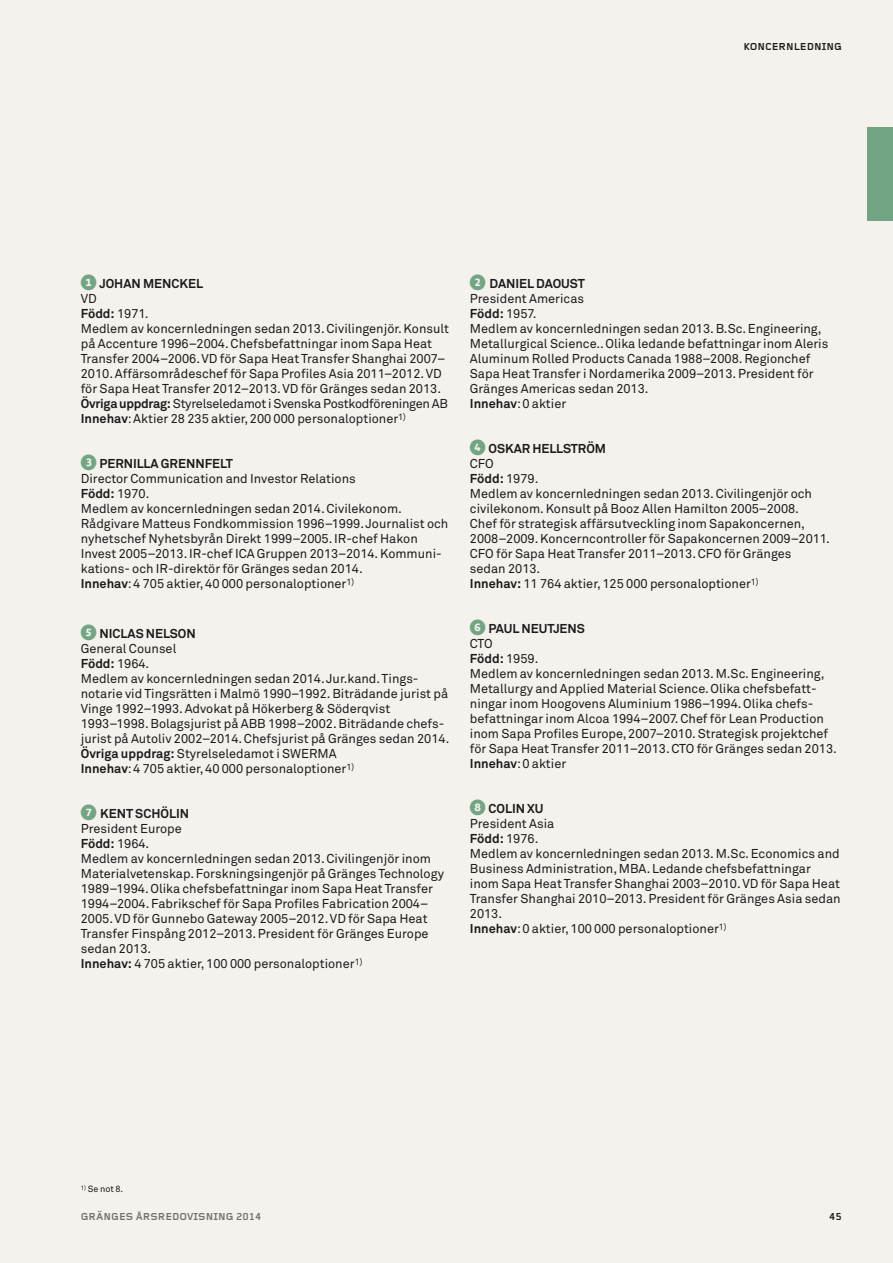
<style>
.page{position:relative;width:893px;height:1263px;background:#f5f2ee}
.page>*{position:absolute;margin:0;border:0;box-sizing:border-box;transform-origin:0 0}
.Bröd___keep{font:12.75px/15px "Akkurat Pro";color:#1c1b1a}
.Rubrik_3_Mellis_1{font:700 12.75px "Akkurat Pro";color:#1c1b1a}
.Bröd___keep-2{font:700 12.75px "Akkurat Pro";letter-spacing:-.005em;color:#1c1b1a}
.Bröd___keep-3{font:12.75px "Akkurat Pro";letter-spacing:-.02em;color:#1c1b1a}
.t1{font:700 10.5px "Foundry Gridnik";color:#70706f}
.t2{font:700 10.5px "Foundry Gridnik";color:#1c1b1a}
.Fotnot{font:9px "Akkurat Pro";color:#1c1b1a}
.s1{font-family:"Corbel";font-size:18px;color:#72a584}
.s2{font-weight:400}
.s3{font-weight:700}
</style>
<div class="page">
<div style="left:867px;top:128px;width:26px;height:93px;background:#72a584"></div>
<p class="t2" style="left:743px;top:41px;width:15px">KONCERNLEDNING</p>
<p class="Rubrik_3_Mellis_1" style="left:80px;top:276px;width:125px"><span class="s1">❶</span> JOHAN MENCKEL</p>
<p class="Bröd___keep" style="left:81px;top:292px;width:18px">VD</p>
<p class="Bröd___keep-2" style="left:81px;top:306px;width:69px">Född: <span class="s2">1971.</span></p>
<p class="Bröd___keep" style="left:81px;top:322px;width:370px">Medlem av koncernledningen sedan 2013. Civilingenjör. Konsult på Accenture 1996–2004. Chefsbefattningar inom Sapa Heat Transfer 2004–2006. VD för Sapa Heat Transfer Shanghai 2007– 2010. Affärsområdeschef för Sapa Profiles Asia 2011–2012. VD för Sapa Heat Transfer 2012–2013. VD för Gränges sedan 2013.</p>
<p class="Bröd___keep-3" style="left:81px;top:396px;width:369px"><span class="s3">Övriga uppdrag:</span> Styrelseledamot i Svenska Postkodföreningen AB</p>
<p class="Bröd___keep" style="left:81px;top:412px;width:327px"><span class="s3">Innehav</span>: Aktier 28 235 aktier, 200 000 personaloptioner<sup>1)</sup></p>
<p class="Rubrik_3_Mellis_1" style="left:80px;top:456px;width:154px"><span class="s1">❸</span> PERNILLA GRENNFELT</p>
<p class="Bröd___keep" style="left:81px;top:472px;width:277px">Director Communication and Investor Relations</p>
<p class="Bröd___keep-2" style="left:81px;top:486px;width:70px">Född: <span class="s2">1970.</span></p>
<p class="Bröd___keep" style="left:81px;top:502px;width:369px">Medlem av koncernledningen sedan 2014. Civilekonom.<br>Rådgivare Matteus Fondkommission 1996–1999. Journalist och nyhetschef Nyhetsbyrån Direkt 1999–2005. IR-chef Hakon Invest 2005–2013. IR-chef ICA Gruppen 2013–2014. Kommuni&shy;kations- och IR-direktör för Gränges sedan 2014.</p>
<p class="Bröd___keep" style="left:81px;top:577px;width:275px"><span class="s3">Innehav</span>: 4 705 aktier, 40 000 personaloptioner<sup>1)</sup></p>
<p class="Rubrik_3_Mellis_1" style="left:80px;top:625px;width:117px"><span class="s1">❺</span> NICLAS NELSON</p>
<p class="Bröd___keep" style="left:81px;top:641px;width:97px">General Counsel</p>
<p class="Bröd___keep-2" style="left:81px;top:655px;width:70px">Född: <span class="s2">1964.</span></p>
<p class="Bröd___keep" style="left:81px;top:671px;width:369px">Medlem av koncernledningen sedan 2014. Jur.kand. Tings&shy;notarie vid Tingsrätten i Malmö 1990–1992. Biträdande jurist på<br>Vinge 1992–1993. Advokat på Hökerberg &amp; Söderqvist</p>
<p class="Bröd___keep" style="left:81px;top:716px;width:370px">1993–1998. Bolagsjurist på ABB 1998–2002. Biträdande chefs&shy;jurist på Autoliv 2002–2014. Chefsjurist på Gränges sedan 2014.</p>
<p class="Bröd___keep" style="left:81px;top:746px;width:257px"><span class="s3">Övriga uppdrag:</span> Styrelseledamot i SWERMA</p>
<p class="Bröd___keep" style="left:81px;top:761px;width:275px"><span class="s3">Innehav</span>: 4 705 aktier, 40 000 personaloptioner<sup>1)</sup></p>
<p class="Rubrik_3_Mellis_1" style="left:80px;top:805px;width:111px"><span class="s1">❼</span> KENT SCHÖLIN</p>
<p class="Bröd___keep" style="left:81px;top:821px;width:103px">President Europe</p>
<p class="Bröd___keep-2" style="left:81px;top:835px;width:70px">Född: <span class="s2">1964.</span></p>
<p class="Bröd___keep" style="left:81px;top:851px;width:365px">Medlem av koncernledningen sedan 2013. Civilingenjör inom Materialvetenskap. Forskningsingenjör på Gränges Technology 1989–1994. Olika chefsbefattningar inom Sapa Heat Transfer 1994–2004. Fabrikschef för Sapa Profiles Fabrication 2004– 2005. VD för Gunnebo Gateway 2005–2012. VD för Sapa Heat Transfer Finspång 2012–2013. President för Gränges Europe sedan 2013.</p>
<p class="Bröd___keep" style="left:81px;top:956px;width:283px"><span class="s3">Innehav:</span> 4 705 aktier, 100 000 personaloptioner<sup>1)</sup></p>
<p class="Rubrik_3_Mellis_1" style="left:469px;top:276px;width:117px"><span class="s1">❷</span> DANIEL DAOUST</p>
<p class="Bröd___keep" style="left:470px;top:292px;width:116px">President Americas</p>
<p class="Bröd___keep-2" style="left:470px;top:306px;width:68px">Född: <span class="s2">1957.</span></p>
<p class="Bröd___keep" style="left:470px;top:322px;width:360px">Medlem av koncernledningen sedan 2013. B.Sc. Engineering, Metallurgical Science.. Olika ledande befattningar inom Aleris Aluminum Rolled Products Canada 1988–2008. Regionchef Sapa Heat Transfer i Nordamerika 2009–2013. President för Gränges Americas sedan 2013.</p>
<p class="Bröd___keep" style="left:470px;top:397px;width:98px"><span class="s3">Innehav</span>: 0 aktier</p>
<p class="Rubrik_3_Mellis_1" style="left:469px;top:441px;width:138px"><span class="s1">❹</span> OSKAR HELLSTRÖM</p>
<p class="Bröd___keep" style="left:470px;top:457px;width:25px">CFO</p>
<p class="Bröd___keep-2" style="left:470px;top:471px;width:70px">Född: <span class="s2">1979.</span></p>
<p class="Bröd___keep" style="left:470px;top:487px;width:362px">Medlem av koncernledningen sedan 2013. Civilingenjör och civilekonom. Konsult på Booz Allen Hamilton 2005–2008.<br>Chef för strategisk affärsutveckling inom Sapakoncernen, 2008–2009. Koncerncontroller för Sapakoncernen 2009–2011.<br>CFO för Sapa Heat Transfer 2011–2013. CFO för Gränges sedan 2013.</p>
<p class="Bröd___keep" style="left:470px;top:577px;width:290px"><span class="s3">Innehav:</span> 11 764 aktier, 125 000 personaloptioner<sup>1)</sup></p>
<p class="Rubrik_3_Mellis_1" style="left:469px;top:621px;width:117px"><span class="s1">❻</span> PAUL NEUTJENS</p>
<p class="Bröd___keep" style="left:470px;top:637px;width:24px">CTO</p>
<p class="Bröd___keep-2" style="left:470px;top:651px;width:70px">Född: <span class="s2">1959.</span></p>
<p class="Bröd___keep" style="left:470px;top:667px;width:368px">Medlem av koncernledningen sedan 2013. M.Sc. Engineering, Metallurgy and Applied Material Science. Olika chefsbefatt&shy;ningar inom Hoogovens Aluminium 1986–1994. Olika chefs&shy;befattningar inom Alcoa 1994–2007. Chef för Lean Production inom Sapa Profiles Europe, 2007–2010. Strategisk projektchef för Sapa Heat Transfer 2011–2013. CTO för Gränges sedan 2013.</p>
<p class="Bröd___keep" style="left:470px;top:757px;width:98px"><span class="s3">Innehav</span>: 0 aktier</p>
<p class="Rubrik_3_Mellis_1" style="left:469px;top:801px;width:76px"><span class="s1">❽</span> COLIN XU</p>
<p class="Bröd___keep" style="left:470px;top:817px;width:86px">President Asia</p>
<p class="Bröd___keep-2" style="left:470px;top:831px;width:70px">Född: <span class="s2">1976.</span></p>
<p class="Bröd___keep" style="left:470px;top:847px;width:372px">Medlem av koncernledningen sedan 2013. M.Sc. Economics and Business Administration, MBA. Ledande chefsbefattningar inom Sapa Heat Transfer Shanghai 2003–2010. VD för Sapa Heat Transfer Shanghai 2010–2013. President för Gränges Asia sedan 2013.</p>
<p class="Bröd___keep" style="left:470px;top:922px;width:258px"><span class="s3">Innehav</span>: 0 aktier, 100 000 personaloptioner<sup>1)</sup></p>
<p class="Fotnot" style="left:81px;top:1184px;width:44px"><sup>1)</sup> Se not 8.</p>
<p class="t1" style="left:81px;top:1210px;width:182px">GRÄNGES ÅRSREDOVISNING 2014</p>
<p class="t2" style="left:829px;top:1210px;width:14px">45</p>
</div>
